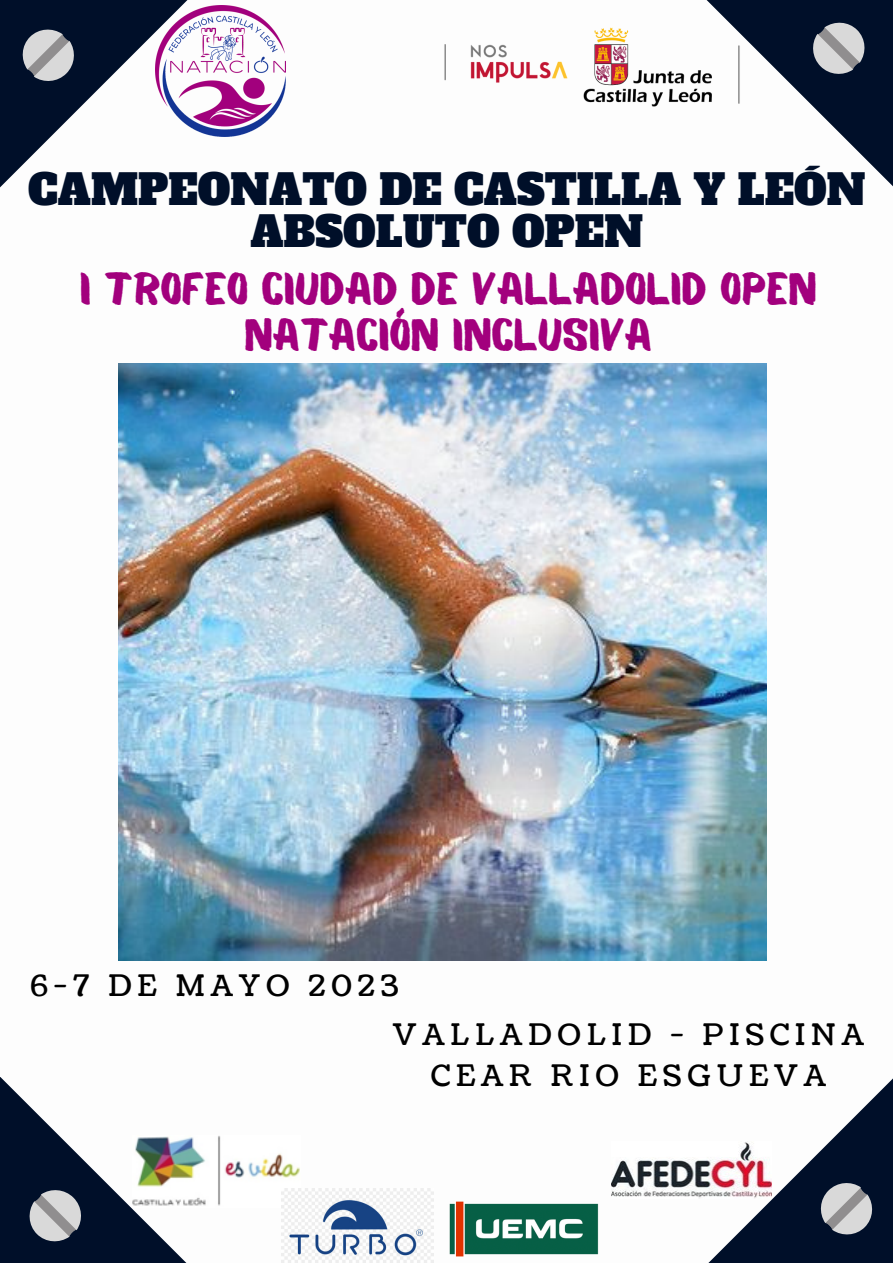
<style>
.page{position:relative;width:893px;height:1263px;background:#fff}
.page>*{position:absolute;margin:0;border:0;box-sizing:border-box;transform-origin:0 0}
.t1{font:44.92px/46.1px "Balmy";color:#a2007d;text-align:center}
.t2{font:41.17px/42.2px "Alfa Slab One";color:#000f29;text-align:center}
.t3{font:29.47px/41.1px "Coustard";letter-spacing:.2em;color:#000;text-align:center}
</style>
<div class="page">
<svg style="left:0;top:0;width:187px;height:187px"></svg>
<svg style="left:706px;top:0;width:187px;height:187px"></svg>
<svg style="left:708px;top:1078px;width:185px;height:185px"></svg>
<svg style="left:0;top:1077px;width:187px;height:186px"></svg>
<img style="left:118px;top:363px;width:648px;height:597px">
<img style="left:156px;top:6px;width:130px;height:130px">
<img style="left:444px;top:24px;width:299px;height:87px">
<img style="left:133px;top:1135px;width:167px;height:72px">
<img style="left:282px;top:1188px;width:152px;height:75px">
<img style="left:611px;top:1141px;width:160px;height:58px">
<img style="left:449px;top:1201px;width:150px;height:56px">
<p class="t2" style="left:28px;top:169px;width:839px">CAMPEONATO DE CASTILLA Y LEÓN<br>ABSOLUTO OPEN</p>
<p class="t1" style="left:80px;top:271px;width:738px">I TROFEO CIUDAD DE VALLADOLID OPEN<br>NATACIÓN INCLUSIVA</p>
<p class="t3" style="left:31px;top:966px;width:369px">6-7 DE MAYO 2023</p>
<p class="t3" style="left:393px;top:1015px;width:472px">VALLADOLID - PISCINA<br>CEAR RIO ESGUEVA</p>
</div>
